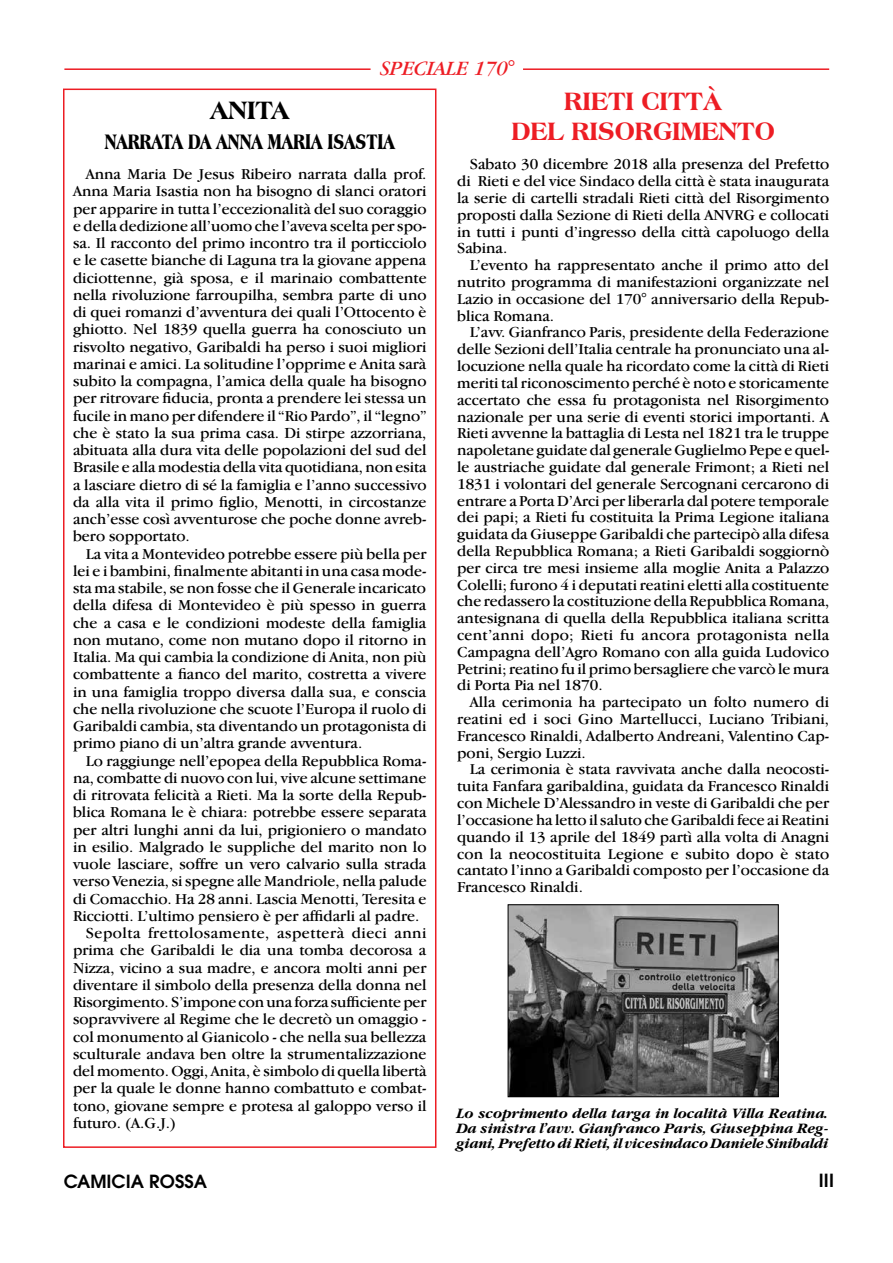
<style>
.page{position:relative;width:893px;height:1263px;background:#fff}
.page>*{position:absolute;margin:0;border:0;box-sizing:border-box;transform-origin:0 0}
.t1{font:800 27px/30px "Americana BT";color:#ed1d24;text-align:center;scale:.9 1}
.t2{font:800 27px "Americana BT";color:#000;scale:.9 1}
.t3{font:800 condensed 22.5px "Americana BT";color:#000;scale:.9 1}
.t4{font:italic 21px "Garamond IT Cby BT";color:#ed1d24}
.t5{font:600 18px "Avant Garde";color:#000}
.t6{font:15.75px/16.8px "Garamond IT Cby BT";color:#000;text-align:justify}
.t7{font:15.75px "Garamond IT Cby BT";letter-spacing:.03em;color:#000}
.t8{font:italic 700 15px/15px "Garamond";letter-spacing:-.01em;color:#000;text-align:justify}
</style>
<div class="page">
<hr style="left:64px;top:68px;width:307px;height:2px;background:#ed1d24">
<hr style="left:523px;top:68px;width:306px;height:2px;background:#ed1d24">
<div style="left:63px;top:89px;width:373px;height:1059px;border:2px solid #ed1d24"></div>
<img style="left:510px;top:906px;width:267px;height:189px">
<div style="left:508px;top:904px;width:271px;height:193px;border:1px solid #000"></div>
<h3 class="t4" style="left:380px;top:56px;width:136px">SPECIALE 170°</h3>
<h1 class="t2" style="left:210px;top:94px;width:90px">ANITA</h1>
<h2 class="t3" style="left:105px;top:128px;width:324px">NARRATA DA ANNA MARIA ISASTIA</h2>
<p class="t6" style="left:73px;top:165px;width:355px;line-height:17.2px;text-indent:13px">Anna Maria De Jesus Ribeiro narrata dalla prof.<br>Anna Maria Isastia non ha bisogno di slanci oratori per apparire in tutta l’eccezionalità del suo coraggio e della dedizione all’uomo che l’aveva scelta per spo&shy;sa. Il racconto del primo incontro tra il porticciolo e le casette bianche di Laguna tra la giovane appena diciottenne, già sposa, e il marinaio combattente nella rivoluzione farroupilha, sembra parte di uno di quei romanzi d’avventura dei quali l’Ottocento è ghiotto. Nel 1839 quella guerra ha conosciuto un risvolto negativo, Garibaldi ha perso i suoi migliori marinai e amici. La solitudine l’opprime e Anita sarà subito la compagna, l’amica della quale ha bisogno per ritrovare fiducia, pronta a prendere lei stessa un fucile in mano per difendere il “Rio Pardo”, il “legno” che è stato la sua prima casa. Di stirpe azzorriana, abituata alla dura vita delle popolazioni del sud del Brasile e alla modestia della vita quotidiana, non esita a lasciare dietro di sé la famiglia e l’anno successivo da alla vita il primo figlio, Menotti, in circostanze anch’esse così avventurose che poche donne avreb&shy;bero sopportato.</p>
<p class="t6" style="left:73px;top:545px;width:355px;line-height:17.2px;text-indent:13px">La vita a Montevideo potrebbe essere più bella per lei e i bambini, finalmente abitanti in una casa mode&shy;sta ma stabile, se non fosse che il Generale incaricato della difesa di Montevideo è più spesso in guerra che a casa e le condizioni modeste della famiglia non mutano, come non mutano dopo il ritorno in Italia. Ma qui cambia la condizione di Anita, non più combattente a fianco del marito, costretta a vivere in una famiglia troppo diversa dalla sua, e conscia che nella rivoluzione che scuote l’Europa il ruolo di Garibaldi cambia, sta diventando un protagonista di primo piano di un’altra grande avventura.</p>
<p class="t6" style="left:86px;top:752px;width:342px">Lo raggiunge nell’epopea della Repubblica Roma-</p>
<p class="t6" style="left:73px;top:769px;width:355px">na, combatte di nuovo con lui, vive alcune settimane</p>
<p class="t6" style="left:73px;top:786px;width:355px">di ritrovata felicità a Rieti. Ma la sorte della Repub-</p>
<p class="t6" style="left:73px;top:803px;width:355px">blica Romana le è chiara: potrebbe essere separata</p>
<p class="t6" style="left:73px;top:821px;width:355px">per altri lunghi anni da lui, prigioniero o mandato</p>
<p class="t6" style="left:73px;top:838px;width:355px">in esilio. Malgrado le suppliche del marito non lo</p>
<p class="t6" style="left:73px;top:855px;width:355px">vuole lasciare, soffre un vero calvario sulla strada</p>
<p class="t6" style="left:73px;top:872px;width:355px">verso Venezia, si spegne alle Mandriole, nella palude</p>
<p class="t6" style="left:73px;top:890px;width:355px">di Comacchio. Ha 28 anni. Lascia Menotti, Teresita e</p>
<p class="t6" style="left:73px;top:907px;width:348px">Ricciotti. L’ultimo pensiero è per affidarli al padre.</p>
<p class="t7" style="left:86px;top:923px;width:342px">Sepolta frettolosamente, aspetterà dieci anni</p>
<p class="t6" style="left:73px;top:941px;width:355px">prima che Garibaldi le dia una tomba decorosa a</p>
<p class="t6" style="left:73px;top:959px;width:355px">Nizza, vicino a sua madre, e ancora molti anni per</p>
<p class="t6" style="left:73px;top:976px;width:355px">diventare il simbolo della presenza della donna nel</p>
<p class="t6" style="left:73px;top:993px;width:355px">Risorgimento. S’impone con una forza sufficiente per</p>
<p class="t6" style="left:73px;top:1010px;width:355px">sopravvivere al Regime che le decretò un omaggio -</p>
<p class="t6" style="left:73px;top:1028px;width:355px">col monumento al Gianicolo - che nella sua bellezza</p>
<p class="t6" style="left:73px;top:1045px;width:355px">sculturale andava ben oltre la strumentalizzazione</p>
<p class="t6" style="left:73px;top:1062px;width:355px">del momento. Oggi, Anita, è simbolo di quella libertà</p>
<p class="t6" style="left:73px;top:1079px;width:355px">per la quale le donne hanno combattuto e combat-</p>
<p class="t6" style="left:73px;top:1097px;width:355px">tono, giovane sempre e protesa al galoppo verso il</p>
<p class="t6" style="left:73px;top:1114px;width:105px">futuro. (A.G.J.)</p>
<h1 class="t1" style="left:511px;top:85px;width:294px">RIETI CITTÀ<br>DEL RISORGIMENTO</h1>
<p class="t6" style="left:457px;top:156px;width:374px;text-indent:13px">Sabato 30 dicembre 2018 alla presenza del Prefetto di Rieti e del vice Sindaco della città è stata inaugurata la serie di cartelli stradali Rieti città del Risorgimento proposti dalla Sezione di Rieti della ANVRG e collocati in tutti i punti d’ingresso della città capoluogo della Sabina.</p>
<p class="t6" style="left:457px;top:256px;width:374px;text-indent:13px">L’evento ha rappresentato anche il primo atto del nutrito programma di manifestazioni organizzate nel Lazio in occasione del 170° anniversario della Repub&shy;blica Romana.</p>
<p class="t6" style="left:457px;top:324px;width:374px;text-indent:13px">L’avv. Gianfranco Paris, presidente della Federazione delle Sezioni dell’Italia centrale ha pronunciato una al&shy;locuzione nella quale ha ricordato come la città di Rieti meriti tal riconoscimento perché è noto e storicamente accertato che essa fu protagonista nel Risorgimento nazionale per una serie di eventi storici importanti. A Rieti avvenne la battaglia di Lesta nel 1821 tra le truppe napoletane guidate dal generale Guglielmo Pepe e quel&shy;le austriache guidate dal generale Frimont; a Rieti nel 1831 i volontari del generale Sercognani cercarono di entrare a Porta D’Arci per liberarla dal potere temporale dei papi; a Rieti fu costituita la Prima Legione italiana guidata da Giuseppe Garibaldi che partecipò alla difesa della Repubblica Romana; a Rieti Garibaldi soggiornò per circa tre mesi insieme alla moglie Anita a Palazzo Colelli; furono 4 i deputati reatini eletti alla costituente che redassero la costituzione della Repubblica Romana, antesignana di quella della Repubblica italiana scritta cent’anni dopo; Rieti fu ancora protagonista nella Campagna dell’Agro Romano con alla guida Ludovico Petrini; reatino fu il primo bersagliere che varcò le mura di Porta Pia nel 1870.</p>
<p class="t6" style="left:457px;top:693px;width:374px;text-indent:13px">Alla cerimonia ha partecipato un folto numero di reatini ed i soci Gino Martellucci, Luciano Tribiani, Francesco Rinaldi, Adalberto Andreani, Valentino Cap&shy;poni, Sergio Luzzi.</p>
<p class="t6" style="left:457px;top:761px;width:374px;text-indent:13px">La cerimonia è stata ravvivata anche dalla neocosti&shy;tuita Fanfara garibaldina, guidata da Francesco Rinaldi con Michele D’Alessandro in veste di Garibaldi che per l’occasione ha letto il saluto che Garibaldi fece ai Reatini quando il 13 aprile del 1849 partì alla volta di Anagni con la neocostituita Legione e subito dopo è stato cantato l’inno a Garibaldi composto per l’occasione da Francesco Rinaldi.</p>
<p class="t8" style="left:457px;top:1106px;width:374px">Lo scoprimento della targa in località Villa Reatina.<br>Da sinistra l’avv. Gianfranco Paris, Giuseppina Reg&shy;giani, Prefetto di Rieti, il vicesindaco Daniele Sinibaldi</p>
<p class="t5" style="left:64px;top:1169px;width:145px">CAMICIA ROSSA</p>
<p class="t5" style="left:819px;top:1169px;width:12px">II</p>
</div>
